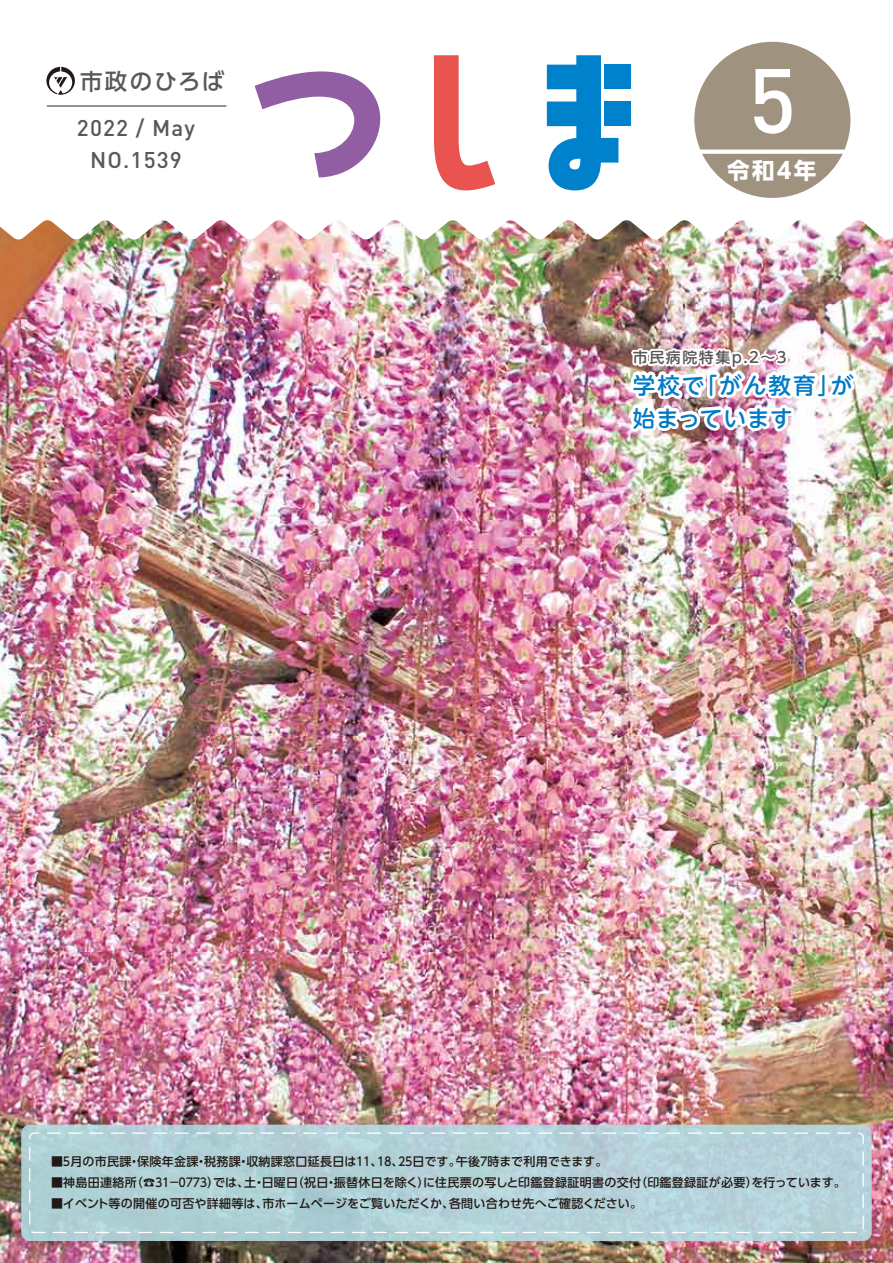
<style>
.page{position:relative;width:893px;height:1263px;background:#fff}
.page>*{position:absolute;margin:0;border:0;box-sizing:border-box;transform-origin:0 0}
.t1{font:500 90px "DIN";color:#fff}
.t2{font:500 22.5px/33px "UD Shin M Go Pro";letter-spacing:.055em;color:#007bc7}
.t3{font:500 22.5px/32px "DIN";letter-spacing:.05em;color:#595757;text-align:center}
.t4{font:500 22.5px "UD Shin Go Pro";letter-spacing:.095em;color:#595757}
.t5{font:700 22.5px "UD Shin Go Pro";color:#fff}
.t6{font:500 15px "UD Shin M Go Pro";letter-spacing:.1em;color:#595757}
.t7{font:500 12px "UD Shin Go Pro";letter-spacing:.015em;color:#221815}
</style>
<div class="page">
<img style="left:0;top:220px;width:893px;height:1043px">
<div style="left:21px;top:1125px;width:851px;height:116px;background:#b3d1d7;border-radius:9px"></div>
<div style="left:29px;top:1132px;width:835px;height:101px;border:1px dashed #fff;border-radius:4px"></div>
<img style="left:612px;top:332px;width:248px;height:104px">
<svg style="left:46px;top:67px;width:29px;height:28px"></svg>
<hr style="left:47px;top:105px;width:179px;height:2px;background:#595757">
<svg style="left:694px;top:42px;width:156px;height:156px"></svg>
<svg style="left:434px;top:55px;width:61px;height:135px"></svg>
<svg style="left:547px;top:55px;width:71px;height:135px"></svg>
<div style="left:604px;top:102px;width:26px;height:24px;background:#0081cc"></div>
<div style="left:604px;top:65px;width:26px;height:24px;background:#0081cc"></div>
<svg style="left:255px;top:71px;width:126px;height:106px"></svg>
<h2 class="t4" style="left:80px;top:63px;width:146px">市政のひろば</h2>
<h2 class="t3" style="left:77px;top:111px;width:120px">2022 / May<br>NO.1539</h2>
<h1 class="t1" style="left:748px;top:43px;width:49px">5</h1>
<h2 class="t5" style="left:727px;top:152px;width:91px">令和4年</h2>
<p class="t6" style="left:633px;top:345px;width:155px">市民病院特集p.2～3</p>
<h2 class="t2" style="left:633px;top:367px;width:222px">学校で「がん教育」が始まっています</h2>
<p class="t7" style="left:51px;top:1152px;width:558px">■５月の市民課・保険年金課・税務課・収納課窓口延長日は１１、１８、２５日です。午後７時まで利用できます。</p>
<p class="t7" style="left:51px;top:1173px;width:796px">■神島田連絡所（☎３１－０７７３）では、土・日曜日（祝日・振替休日を除く）に住民票の写しと印鑑登録証明書の交付（印鑑登録証が必要）を行っています。</p>
<p class="t7" style="left:51px;top:1194px;width:593px">■イベント等の開催の可否や詳細等は、市ホームページをご覧いただくか、各問い合わせ先へご確認ください。</p>
</div>
